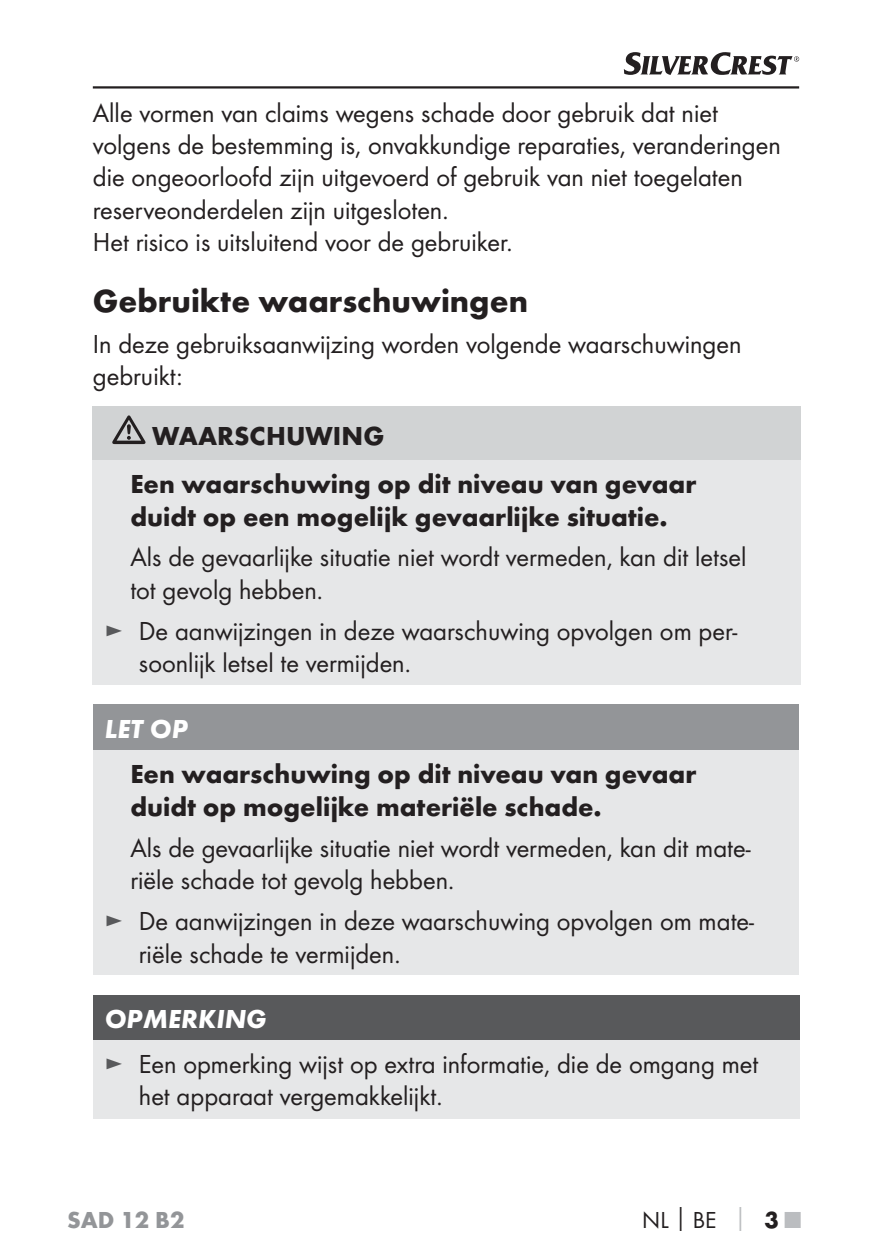
<style>
.page{position:relative;width:892px;height:1259px;background:#fff}
.page>*{position:absolute;margin:0;border:0;box-sizing:border-box;transform-origin:0 0}
.t1{font:700 33px "Futura";color:#231f20}
.t2{font:27px/32.4px "Futura Boo";color:#231f20}
.t3{font:700 27px/48.3px "Futura";color:#231f20}
.t4{font:italic 700 27px "Futura";color:#fff}
.t5{font:24px "Futura Boo";color:#231f20}
.t6{font:700 24px "Futura";color:#939598}
.s1{color:#58595b}
.s2{font-family:"Futura";font-weight:700}
.s3{font-family:"Futura";font-weight:700;color:#bbbdc0}
</style>
<div class="page">
<hr style="left:93px;top:86px;width:706px;height:3px;background:#231f20">
<svg style="left:623px;top:52px;width:176px;height:23px"></svg>
<div style="left:93px;top:406px;width:707px;height:54px;background:#d1d3d4"></div>
<div style="left:93px;top:460px;width:707px;height:224px;background:#e6e7e8"></div>
<svg style="left:112px;top:415px;width:33px;height:29px"></svg>
<div style="left:93px;top:704px;width:705px;height:46px;background:#939598"></div>
<div style="left:93px;top:750px;width:705px;height:224px;background:#e6e7e8"></div>
<div style="left:93px;top:995px;width:706px;height:45px;background:#58595b"></div>
<div style="left:93px;top:1040px;width:706px;height:78px;background:#e6e7e8"></div>
<p class="t2" style="left:93px;top:98px;width:689px">Alle vormen van claims wegens schade door gebruik dat niet volgens de bestemming is, onvakkundige reparaties, veranderingen die ongeoorloofd zijn uitgevoerd of gebruik van niet toegelaten reserveonderdelen zijn uitgesloten.<br>Het risico is uitsluitend voor de gebruiker.</p>
<p class="t1" style="left:93px;top:288px;width:437px">Gebruikte waarschuwingen</p>
<p class="t2" style="left:93px;top:329px;width:650px">In deze gebruiksaanwijzing worden volgende waarschuwingen gebruikt:</p>
<p class="t3" style="left:130px;top:414px;width:567px;text-indent:22px">WAARSCHUWING<br>Een waarschuwing op dit niveau van gevaar</p>
<p class="t3" style="left:130px;top:495px;width:538px">duidt op een mogelijk gevaarlijke situatie.</p>
<p class="t2" style="left:130px;top:542px;width:617px">Als de gevaarlijke situatie niet wordt vermeden, kan dit letsel tot gevolg hebben.</p>
<p class="t2" style="left:139px;top:616px;width:600px;text-indent:-34px"><span class="s1">►</span> De aanwijzingen in deze waarschuwing opvolgen om per&shy;soonlijk letsel te vermijden.</p>
<p class="t4" style="left:105px;top:720px;width:84px">LET OP</p>
<p class="t3" style="left:130px;top:760px;width:567px;line-height:32.4px">Een waarschuwing op dit niveau van gevaar duidt op mogelijke materiële schade.</p>
<p class="t2" style="left:130px;top:833px;width:621px">Als de gevaarlijke situatie niet wordt vermeden, kan dit mate&shy;riële schade tot gevolg hebben.</p>
<p class="t2" style="left:139px;top:906px;width:616px;text-indent:-34px"><span class="s1">►</span> De aanwijzingen in deze waarschuwing opvolgen om mate&shy;riële schade te vermijden.</p>
<p class="t4" style="left:105px;top:1010px;width:163px">OPMERKING</p>
<p class="t2" style="left:139px;top:1049px;width:621px;text-indent:-34px"><span class="s1">►</span> Een opmerking wijst op extra informatie, die de omgang met het apparaat vergemakkelijkt.</p>
<p class="t6" style="left:67px;top:1210px;width:119px">SAD 12 B2</p>
<p class="t5" style="left:642px;top:1208px;width:160px">NL<span class="s2">│</span>BE <span class="s3">│</span> <span class="s2">3</span> <span class="s3">■</span></p>
</div>
